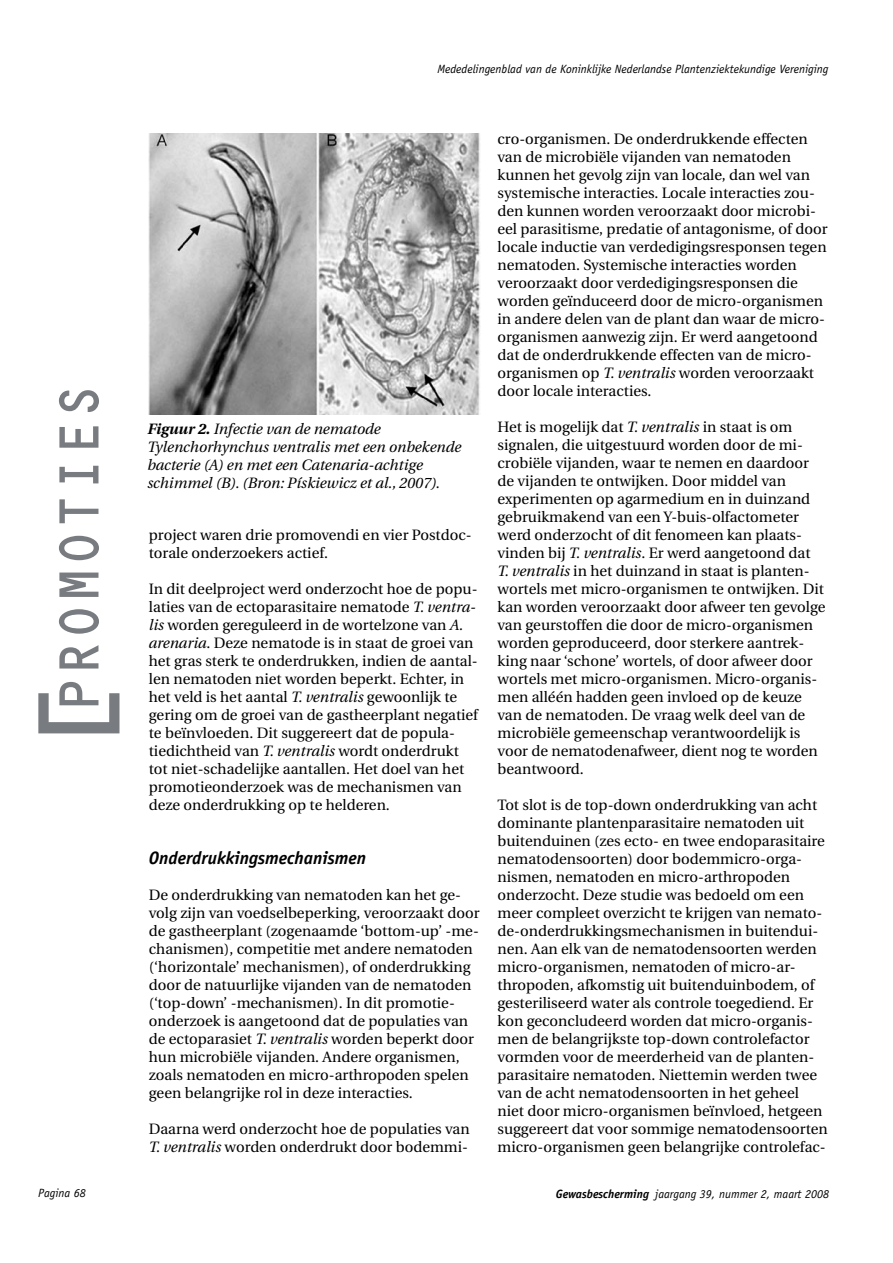
<style>
.page{position:relative;width:893px;height:1263px;background:#fff}
.page>*{position:absolute;margin:0;border:0;box-sizing:border-box;transform-origin:0 0}
.t1{font:109.5px "OCR C Regular";color:#787b7f}
.t2{font:57.6px "OCR C Regular";color:#787b7f;scale:.88 1}
.t3{font:italic 700 18px "Officina Sans";color:#000}
.t4{font:15px/18px "Utopia";color:#000}
.t5{font:italic 15px/18px "Utopia";color:#000}
.t6{font:italic 12px "Officina Sans";color:#000}
.s1{font-weight:700}
.s2{font-style:italic}
</style>
<div class="page">
<img style="left:149px;top:134px;width:331px;height:280px">
<h2 class="t2" style="left:52px;top:713px;width:377px;rotate:-90deg">PROMOTIES</h2>
<h1 class="t1" style="left:32px;top:753px;width:80px;rotate:-90deg">[</h1>
<p class="t6" style="left:437px;top:62px;width:392px">Mededelingenblad van de Koninklijke Nederlandse Plantenziektekundige Vereniging</p>
<p class="t5" style="left:147px;top:420px;width:315px"><span class="s1">Figuur 2.</span> Infectie van de nematode Tylenchorhynchus ventralis met een onbekende bacterie (A) en met een Catenaria-achtige schimmel (B). (Bron: Pískiewicz et al., 2007).</p>
<p class="t4" style="left:149px;top:526px;width:324px">project waren drie promovendi en vier Postdoc&shy;torale onderzoekers actief.</p>
<p class="t4" style="left:149px;top:580px;width:331px">In dit deelproject werd onderzocht hoe de popu&shy;laties van de ectoparasitaire nematode <span class="s2">T. ventra&shy;lis</span> worden gereguleerd in de wortelzone van <span class="s2">A. arenaria</span>. Deze nematode is in staat de groei van het gras sterk te onderdrukken, indien de aantal&shy;len nematoden niet worden beperkt. Echter, in het veld is het aantal <span class="s2">T. ventralis</span> gewoonlijk te gering om de groei van de gastheerplant negatief te beïnvloeden. Dit suggereert dat de popula&shy;tiedichtheid van <span class="s2">T. ventralis</span> wordt onderdrukt tot niet-schadelijke aantallen. Het doel van het promotieonderzoek was de mechanismen van deze onderdrukking op te helderen.</p>
<p class="t3" style="left:149px;top:847px;width:219px">Onderdrukkingsmechanismen</p>
<p class="t4" style="left:149px;top:886px;width:332px">De onderdrukking van nematoden kan het ge&shy;volg zijn van voedselbeperking, veroorzaakt door de gastheerplant (zogenaamde ‘bottom-up’ -me&shy;chanismen), competitie met andere nematoden (‘horizontale’ mechanismen), of onderdrukking door de natuurlijke vijanden van de nematoden (‘top-down’ -mechanismen). In dit promotie&shy;onderzoek is aangetoond dat de populaties van de ectoparasiet <span class="s2">T. ventralis</span> worden beperkt door hun microbiële vijanden. Andere organismen, zoals nematoden en micro-arthropoden spelen geen belangrijke rol in deze interacties.</p>
<p class="t4" style="left:149px;top:1120px;width:322px">Daarna werd onderzocht hoe de populaties van<br><span class="s2">T. ventralis</span> worden onderdrukt door bodemmi-</p>
<p class="t4" style="left:497px;top:130px;width:331px">cro-organismen. De onderdrukkende effecten van de microbiële vijanden van nematoden kunnen het gevolg zijn van locale, dan wel van systemische interacties. Locale interacties zou&shy;den kunnen worden veroorzaakt door microbi&shy;eel parasitisme, predatie of antagonisme, of door locale inductie van verdedigingsresponsen tegen nematoden. Systemische interacties worden veroorzaakt door verdedigingsresponsen die worden geïnduceerd door de micro-organismen in andere delen van de plant dan waar de micro&shy;organismen aanwezig zijn. Er werd aangetoond dat de onderdrukkende effecten van de micro&shy;organismen op <span class="s2">T. ventralis</span> worden veroorzaakt door locale interacties.</p>
<p class="t4" style="left:497px;top:418px;width:329px">Het is mogelijk dat <span class="s2">T. ventralis</span> in staat is om signalen, die uitgestuurd worden door de mi&shy;crobiële vijanden, waar te nemen en daardoor de vijanden te ontwijken. Door middel van experimenten op agarmedium en in duinzand gebruikmakend van een Y-buis-olfactometer werd onderzocht of dit fenomeen kan plaats&shy;vinden bij <span class="s2">T. ventralis</span>. Er werd aangetoond dat <span class="s2">T. ventralis</span> in het duinzand in staat is planten&shy;wortels met micro-organismen te ontwijken. Dit kan worden veroorzaakt door afweer ten gevolge van geurstoffen die door de micro-organismen worden geproduceerd, door sterkere aantrek&shy;king naar ‘schone’ wortels, of door afweer door wortels met micro-organismen. Micro-organis&shy;men alléén hadden geen invloed op de keuze van de nematoden. De vraag welk deel van de microbiële gemeenschap verantwoordelijk is voor de nematodenafweer, dient nog te worden beantwoord.</p>
<p class="t4" style="left:497px;top:796px;width:332px">Tot slot is de top-down onderdrukking van acht dominante plantenparasitaire nematoden uit buitenduinen (zes ecto- en twee endoparasitaire nematodensoorten) door bodemmicro-orga&shy;nismen, nematoden en micro-arthropoden onderzocht. Deze studie was bedoeld om een meer compleet overzicht te krijgen van nemato&shy;de-onderdrukkingsmechanismen in buitendui&shy;nen. Aan elk van de nematodensoorten werden micro-organismen, nematoden of micro-ar&shy;thropoden, afkomstig uit buitenduinbodem, of gesteriliseerd water als controle toegediend. Er kon geconcludeerd worden dat micro-organis&shy;men de belangrijkste top-down controlefactor vormden voor de meerderheid van de planten&shy;parasitaire nematoden. Niettemin werden twee van de acht nematodensoorten in het geheel niet door micro-organismen beïnvloed, hetgeen suggereert dat voor sommige nematodensoorten micro-organismen geen belangrijke controlefac-</p>
<p class="t6" style="left:38px;top:1186px;width:49px">Pagina 68</p>
<p class="t6" style="left:556px;top:1186px;width:275px"><span class="s1">Gewasbescherming</span> jaargang 39, nummer 2, maart 2008</p>
</div>
